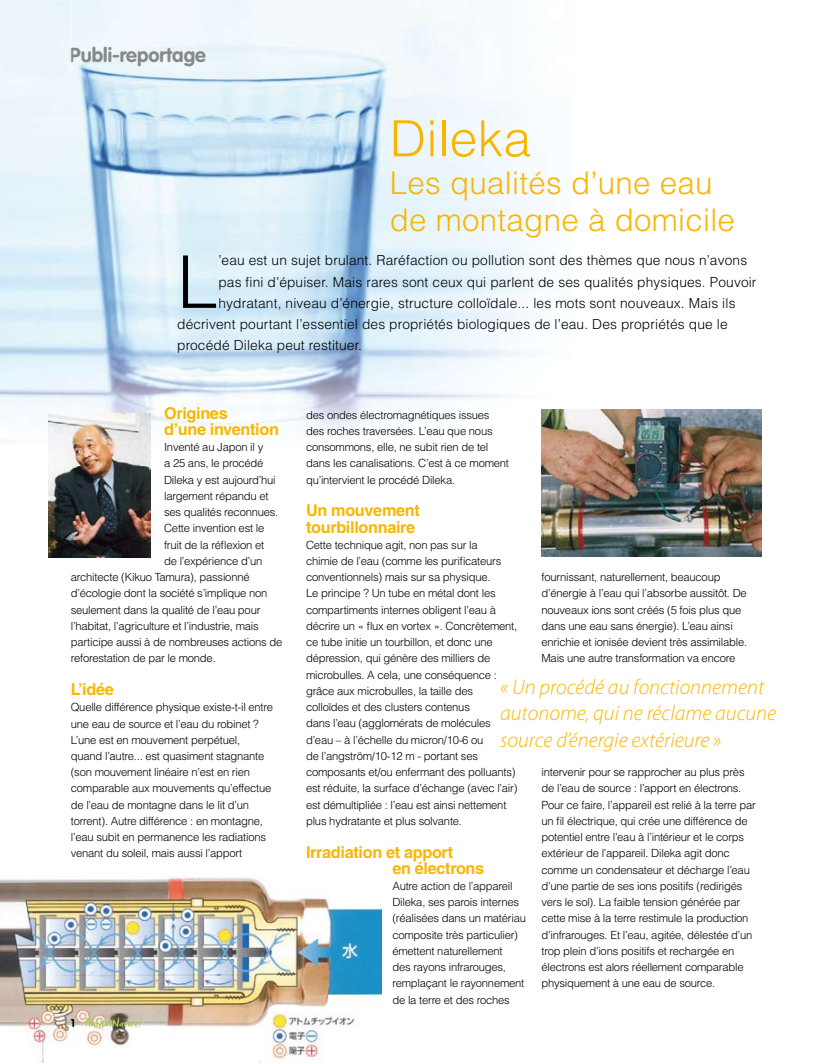
<style>
.page{position:relative;width:815px;height:1063px;background:#fff}
.page>*{position:absolute;margin:0;border:0;box-sizing:border-box;transform-origin:0 0}
.t1{font:300 72.75px "Helvetica";color:#000}
.t2{font:300 50px "Helvetica";letter-spacing:.01em;color:#f9b600}
.t3{font:300 31.25px/37.5px "Helvetica";letter-spacing:.01em;color:#f9b600}
.t4{font:italic 300 21.25px/26.2px "Myriad Pro";color:#f9b600}
.t5{font:700 20px "VAG Rounded";color:#87888a}
.t6{font:700 16.25px/16.2px "Helvetica";letter-spacing:-.02em;color:#f9b600}
.t7{font:300 13.75px "Helvetica";letter-spacing:.01em;color:#000}
.t8{font:300 11.25px/16.2px "Helvetica";letter-spacing:-.02em;color:#000}
.t9{font:700 11.25px "VAG Rounded";color:#000}
</style>
<div class="page">
<img style="left:0;top:0;width:571px;height:475px">
<img style="left:49px;top:414px;width:101px;height:144px">
<img style="left:0;top:875px;width:382px;height:188px">
<img style="left:541px;top:410px;width:221px;height:147px">
<hr style="left:70px;top:0;width:1px;height:72px;background:#fff">
<svg style="left:86px;top:1016px;width:56px;height:11px"></svg>
<h3 class="t5" style="left:70px;top:43px;width:138px">Publi-reportage</h3>
<h2 class="t2" style="left:390px;top:107px;width:143px">Dileka</h2>
<h3 class="t3" style="left:390px;top:163px;width:347px">Les qualités d’une eau de montagne à domicile</h3>
<h1 class="t1" style="left:177px;top:237px;width:42px">L</h1>
<p class="t7" style="left:218px;top:252px;width:530px">’eau est un sujet brulant. Raréfaction ou pollution sont des thèmes que nous n’avons</p>
<p class="t7" style="left:218px;top:273px;width:540px">pas fini d’épuiser. Mais rares sont ceux qui parlent de ses qualités physiques. Pouvoir</p>
<p class="t7" style="left:218px;top:294px;width:519px">hydratant, niveau d’énergie, structure colloïdale... les mots sont nouveaux. Mais ils</p>
<p class="t7" style="left:177px;top:316px;width:552px">décrivent pourtant l’essentiel des propriétés biologiques de l’eau. Des propriétés que le</p>
<p class="t7" style="left:177px;top:337px;width:186px">procédé Dileka peut restituer.</p>
<h3 class="t6" style="left:164px;top:405px;width:116px">Origines<br>d’une invention</h3>
<p class="t8" style="left:164px;top:439px;width:101px">Inventé au Japon il y</p>
<p class="t8" style="left:164px;top:455px;width:101px">a 25 ans, le procédé</p>
<p class="t8" style="left:164px;top:471px;width:113px">Dileka y est aujourd’hui</p>
<p class="t8" style="left:164px;top:488px;width:106px">largement répandu et</p>
<p class="t8" style="left:164px;top:504px;width:116px">ses qualités reconnues.</p>
<p class="t8" style="left:164px;top:520px;width:102px">Cette invention est le</p>
<p class="t8" style="left:164px;top:536px;width:102px">fruit de la réflexion et</p>
<p class="t8" style="left:164px;top:553px;width:100px">de l’expérience d’un</p>
<p class="t8" style="left:71px;top:569px;width:180px">architecte (Kikuo Tamura), passionné</p>
<p class="t8" style="left:71px;top:585px;width:198px">d’écologie dont la société s’implique non</p>
<p class="t8" style="left:71px;top:601px;width:191px">seulement dans la qualité de l’eau pour</p>
<p class="t8" style="left:71px;top:618px;width:190px">l’habitat, l’agriculture et l’industrie, mais</p>
<p class="t8" style="left:71px;top:634px;width:213px">participe aussi à de nombreuses actions de</p>
<p class="t8" style="left:71px;top:650px;width:147px">reforestation de par le monde.</p>
<h3 class="t6" style="left:71px;top:681px;width:45px">L’idée</h3>
<p class="t8" style="left:71px;top:699px;width:204px">Quelle différence physique existe-t-il entre une eau de source et l’eau du robinet ?<br>L’une est en mouvement perpétuel, quand l’autre... est quasiment stagnante (son mouvement linéaire n’est en rien comparable aux mouvements qu’effectue de l’eau de montagne dans le lit d’un torrent). Autre différence : en montagne, l’eau subit en permanence les radiations venant du soleil, mais aussi l’apport</p>
<p class="t9" style="left:71px;top:1017px;width:6px">1</p>
<p class="t8" style="left:306px;top:406px;width:204px">des ondes électromagnétiques issues des roches traversées. L’eau que nous consommons, elle, ne subit rien de tel dans les canalisations. C’est à ce moment qu’intervient le procédé Dileka.</p>
<h3 class="t6" style="left:306px;top:502px;width:115px">Un mouvement tourbillonnaire</h3>
<p class="t8" style="left:306px;top:536px;width:213px">Cette technique agit, non pas sur la<br>chimie de l’eau (comme les purificateurs conventionnels) mais sur sa physique.<br>Le principe ? Un tube en métal dont les compartiments internes obligent l’eau à décrire un « flux en vortex ». Concrètement, ce tube initie un tourbillon, et donc une dépression, qui génère des milliers de microbulles. A cela, une conséquence : grâce aux microbulles, la taille des colloïdes et des clusters contenus<br>dans l’eau (agglomérats de molécules d’eau – à l’échelle du micron/10-6 ou<br>de l’angström/10-12 m - portant ses composants et/ou enfermant des polluants) est réduite, la surface d’échange (avec l’air) est démultipliée : l’eau est ainsi nettement plus hydratante et plus solvante.</p>
<h3 class="t6" style="left:392px;top:843px;width:93px;text-indent:-86px">Irradiation et apport<br>en électrons</h3>
<p class="t8" style="left:392px;top:878px;width:135px">Autre action de l’appareil<br>Dileka, ses parois internes (réalisées dans un matériau composite très particulier) émettent naturellement<br>des rayons infrarouges, remplaçant le rayonnement de la terre et des roches</p>
<p class="t8" style="left:541px;top:569px;width:207px">fournissant, naturellement, beaucoup d’énergie à l’eau qui l’absorbe aussitôt. De nouveaux ions sont créés (5 fois plus que dans une eau sans énergie). L’eau ainsi enrichie et ionisée devient très assimilable.<br>Mais une autre transformation va encore</p>
<h3 class="t4" style="left:500px;top:674px;width:277px">« Un procédé au fonctionnement autonome, qui ne réclame aucune source d’énergie extérieure »</h3>
<p class="t8" style="left:541px;top:764px;width:216px">intervenir pour se rapprocher au plus près de l’eau de source : l’apport en électrons.<br>Pour ce faire, l’appareil est relié à la terre par un fil électrique, qui crée une différence de potentiel entre l’eau à l’intérieur et le corps extérieur de l’appareil. Dileka agit donc comme un condensateur et décharge l’eau d’une partie de ses ions positifs (redirigés vers le sol). La faible tension générée par cette mise à la terre restimule la production d’infrarouges. Et l’eau, agitée, délestée d’un trop plein d’ions positifs et rechargée en électrons est alors réellement comparable physiquement à une eau de source.</p>
</div>
